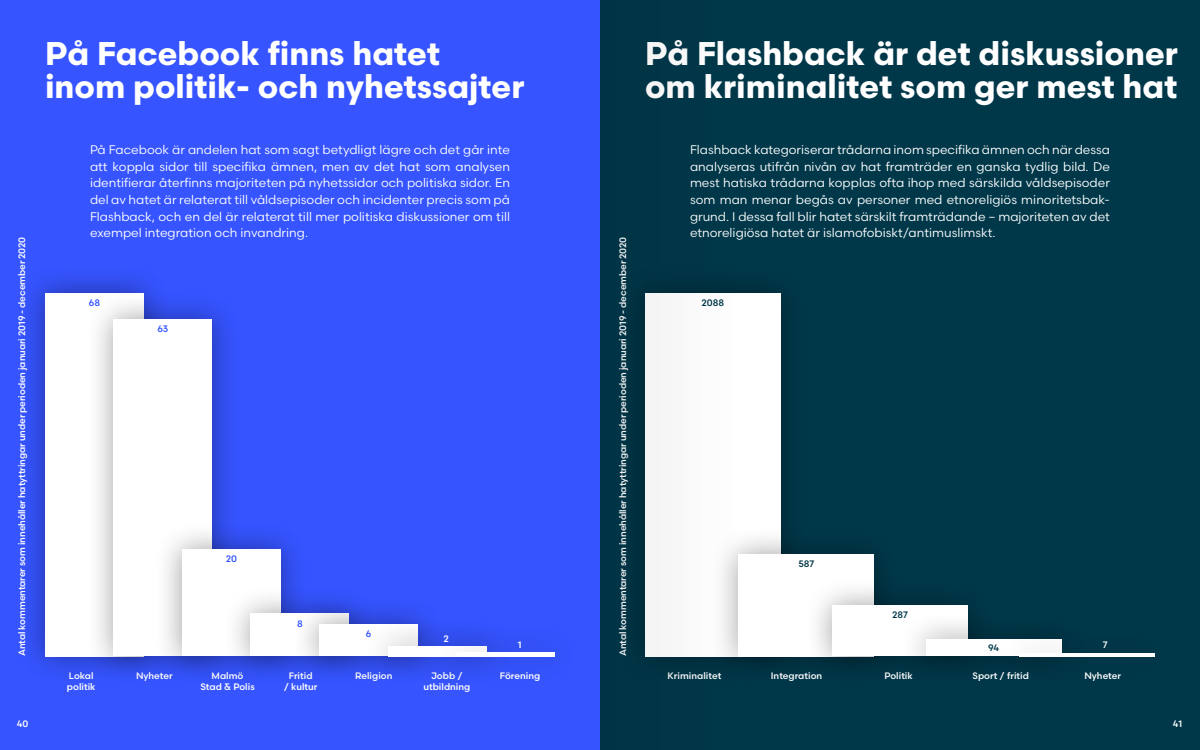
<style>
.page{position:relative;width:1200px;height:750px;background:#fff}
.page>*{position:absolute;margin:0;border:0;box-sizing:border-box;transform-origin:0 0}
.t1{font:700 32.81px/33.1px "Scandia";color:#fff}
.t2{font:12.5px/16.6px "Scandia";color:#fff;text-align:justify}
.t3{font:500 9.38px/10.8px "Scandia";letter-spacing:-.01em;color:#fff;text-align:center}
.t4{font:500 9.38px "Scandia";color:#00384a}
.t5{font:500 9.38px "Scandia";color:#3654ff}
</style>
<div class="page">
<div style="left:600px;top:0;width:600px;height:750px;background:#00384a"></div>
<div style="left:0;top:0;width:600px;height:750px;background:#3654ff"></div>
<div style="left:17px;top:265px;width:155px;height:419px;background:#000;opacity:.38"></div>
<div style="left:45px;top:293px;width:99px;height:363px;background:#fff"></div>
<div style="left:617px;top:265px;width:192px;height:419px;background:#034"></div>
<div style="left:645px;top:293px;width:136px;height:363px;background:#fff"></div>
<div style="left:711px;top:526px;width:191px;height:158px;background:#000;opacity:.38"></div>
<div style="left:739px;top:554px;width:135px;height:102px;background:#fff"></div>
<div style="left:805px;top:578px;width:191px;height:106px;background:#000;opacity:.38"></div>
<div style="left:832px;top:606px;width:136px;height:50px;background:#fff"></div>
<div style="left:899px;top:612px;width:189px;height:72px;background:#000;opacity:.38"></div>
<div style="left:926px;top:639px;width:135px;height:17px;background:#fff"></div>
<div style="left:995px;top:625px;width:184px;height:59px;background:#000;opacity:.38"></div>
<hr style="left:1019px;top:653px;width:136px;height:3px;background:#fff">
<div style="left:86px;top:292px;width:154px;height:392px;background:#000;opacity:.38"></div>
<div style="left:114px;top:319px;width:98px;height:337px;background:#fff"></div>
<div style="left:154px;top:522px;width:155px;height:162px;background:#000;opacity:.38"></div>
<div style="left:182px;top:549px;width:99px;height:107px;background:#fff"></div>
<div style="left:223px;top:586px;width:154px;height:98px;background:#000;opacity:.38"></div>
<div style="left:251px;top:614px;width:98px;height:42px;background:#fff"></div>
<div style="left:291px;top:597px;width:155px;height:87px;background:#000;opacity:.38"></div>
<div style="left:319px;top:625px;width:99px;height:31px;background:#fff"></div>
<div style="left:361px;top:618px;width:152px;height:66px;background:#000;opacity:.38"></div>
<div style="left:388px;top:646px;width:98px;height:10px;background:#fff"></div>
<div style="left:431px;top:624px;width:149px;height:60px;background:#000;opacity:.38"></div>
<hr style="left:456px;top:652px;width:99px;height:4px;background:#fff">
<svg style="left:641px;top:290px;width:101px;height:394px"></svg>
<h1 class="t1" style="left:45px;top:37px;width:481px">På Facebook finns hatet inom politik- och nyhetssajter</h1>
<h1 class="t1" style="left:645px;top:37px;width:534px">På Flashback är det diskussioner om kriminalitet som ger mest hat</h1>
<p class="t2" style="left:90px;top:141px;width:422px">På Facebook är andelen hat som sagt betydligt lägre och det går inte att koppla sidor till specifika ämnen, men av det hat som analysen identifierar återfinns majoriteten på nyhetssidor och politiska sidor. En del av hatet är relaterat till våldsepisoder och incidenter precis som på Flashback, och en del är relaterat till mer politiska diskussioner om till exempel integration och invandring.</p>
<p class="t2" style="left:690px;top:141px;width:422px">Flashback kategoriserar trådarna inom specifika ämnen och när dessa analyseras utifrån nivån av hat framträder en ganska tydlig bild. De mest hatiska trådarna kopplas ofta ihop med särskilda våldsepisoder som man menar begås av personer med etnoreligiös minoritetsbak&shy;grund. I dessa fall blir hatet särskilt framträdande – majoriteten av det etnoreligiösa hatet är islamofobiskt/antimuslimskt.</p>
<p class="t3" style="left:16px;top:656px;width:421px;rotate:-90deg">Antal kommentarer som innehåller hatyttringar under perioden januari 2019 - december 2020</p>
<p class="t3" style="left:617px;top:656px;width:421px;rotate:-90deg">Antal kommentarer som innehåller hatyttringar under perioden januari 2019 - december 2020</p>
<p class="t5" style="left:89px;top:297px;width:13px">68</p>
<p class="t4" style="left:701px;top:297px;width:24px">2088</p>
<p class="t5" style="left:157px;top:323px;width:13px">63</p>
<p class="t5" style="left:226px;top:553px;width:13px">20</p>
<p class="t4" style="left:798px;top:558px;width:18px">587</p>
<p class="t4" style="left:892px;top:609px;width:17px">287</p>
<p class="t5" style="left:297px;top:617px;width:7px">8</p>
<p class="t5" style="left:366px;top:628px;width:7px">6</p>
<p class="t3" style="left:443px;top:633px;width:7px">2</p>
<p class="t3" style="left:1103px;top:639px;width:6px">7</p>
<p class="t3" style="left:518px;top:639px;width:5px">1</p>
<p class="t4" style="left:988px;top:642px;width:13px">94</p>
<p class="t3" style="left:67px;top:671px;width:30px;text-align:left">Lokal politik</p>
<p class="t3" style="left:136px;top:671px;width:38px">Nyheter</p>
<p class="t3" style="left:200px;top:671px;width:56px">Malmö<br>Stad &amp; Polis</p>
<p class="t3" style="left:284px;top:671px;width:35px">Fritid<br>/ kultur</p>
<p class="t3" style="left:355px;top:671px;width:39px">Religion</p>
<p class="t3" style="left:423px;top:671px;width:48px">Jobb / utbildning</p>
<p class="t3" style="left:500px;top:671px;width:42px">Förening</p>
<p class="t3" style="left:668px;top:671px;width:55px">Kriminalitet</p>
<p class="t3" style="left:771px;top:671px;width:53px">Integration</p>
<p class="t3" style="left:884px;top:671px;width:30px">Politik</p>
<p class="t3" style="left:973px;top:671px;width:58px">Sport / fritid</p>
<p class="t3" style="left:1084px;top:671px;width:38px">Nyheter</p>
<p class="t3" style="left:17px;top:719px;width:13px">40</p>
<p class="t3" style="left:1173px;top:719px;width:11px">41</p>
</div>
